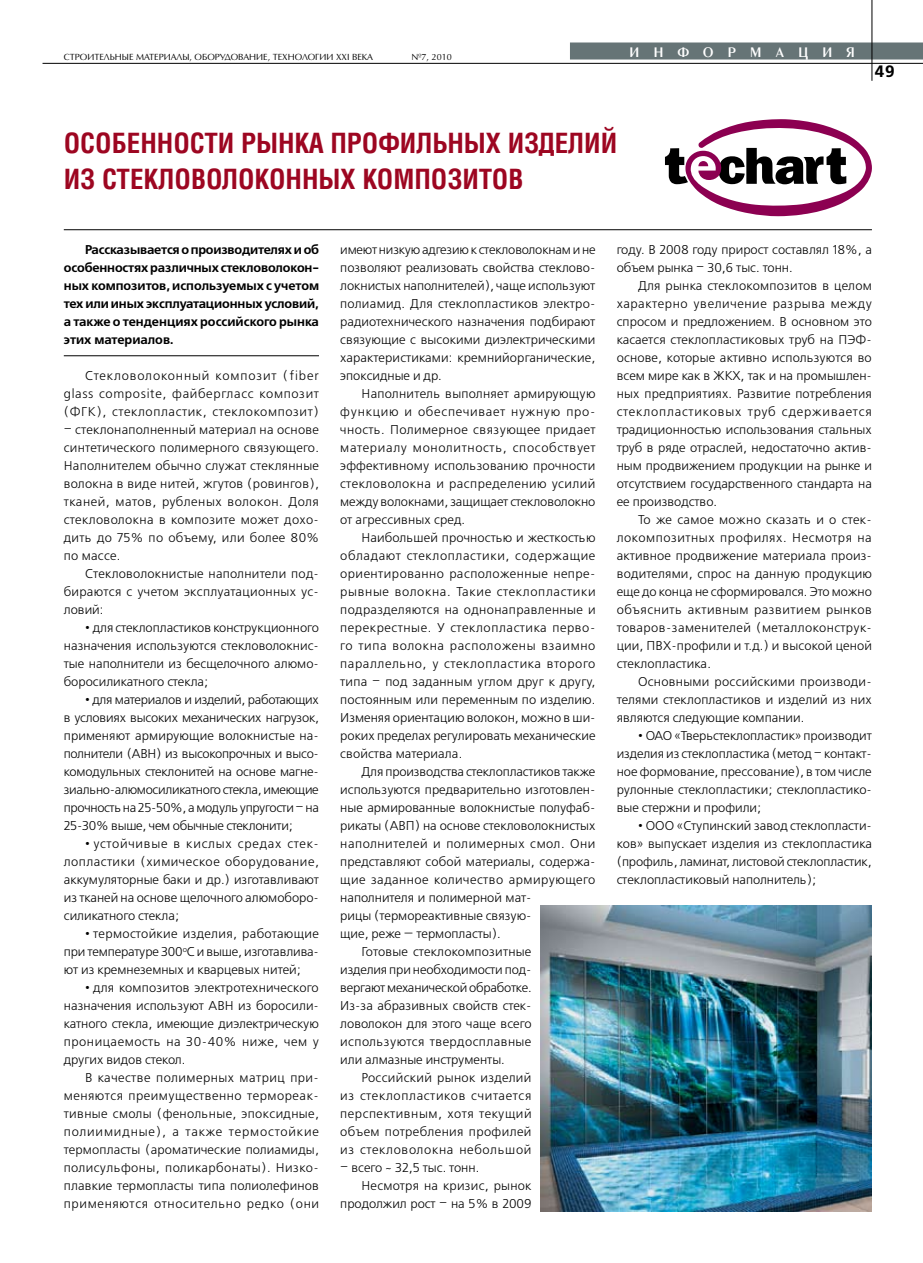
<style>
.page{position:relative;width:923px;height:1263px;background:#fff}
.page>*{position:absolute;margin:0;border:0;box-sizing:border-box;transform-origin:0 0}
.t1{font:700 27px/36px "AG Letterica Condensed";color:#9d0621}
.t2{font:700 16.5px "Free Set C";color:#000}
.t3{font:14.55px "Penta Demi";letter-spacing:.985em;color:#fff}
.t4{font:12.75px/18px "Free Set C";color:#000;text-align:justify}
.t5{font:700 12.75px/18px "Free Set C";color:#000;text-align:justify}
.t6{font:12.75px "Free Set C";letter-spacing:.04em;color:#000}
.t7{font:12.75px "Free Set C";letter-spacing:.035em;color:#000}
.t8{font:12.75px "Free Set C";letter-spacing:.05em;color:#000}
.t9{font:12.75px "Free Set C";letter-spacing:.03em;color:#000}
.t10{font:12.75px "Free Set C";letter-spacing:.055em;color:#000}
.t11{font:12.75px "Free Set C";letter-spacing:.025em;color:#000}
.t12{font:12.75px "Free Set C";letter-spacing:.02em;color:#000}
.t13{font:9px "AG Opus";color:#000}
</style>
<div class="page">
<hr style="left:64px;top:355px;width:255px;height:1px;background:#000">
<hr style="left:64px;top:229px;width:808px;height:1px;background:#000">
<svg style="left:665px;top:119px;width:207px;height:97px"></svg>
<img style="left:540px;top:906px;width:332px;height:306px">
<svg style="left:570px;top:42px;width:353px;height:18px;background:#6e7b7d"></svg>
<hr style="left:871px;top:0;width:1px;height:81px;background:#000">
<hr style="left:43px;top:63px;width:880px;height:1px;background:#000">
<p class="t13" style="left:64px;top:51px;width:311px">СТРОИТЕЛЬНЫЕ МАТЕРИАЛЫ, ОБОРУДОВАНИЕ, ТЕХНОЛОГИИ XXI ВЕКА</p>
<p class="t13" style="left:412px;top:51px;width:42px">№7, 2010</p>
<p class="t3" style="left:629px;top:45px;width:227px">ИНФОРМАЦИЯ</p>
<h1 class="t1" style="left:64px;top:125px;width:555px">Особенности рынка профильных изделий из стекловолоконных композитов</h1>
<p class="t2" style="left:874px;top:62px;width:22px">49</p>
<p class="t5" style="left:64px;top:240px;width:257px;text-indent:21px">Рассказывается о производителях и об особенностях различных стекловолокон&shy;ных композитов, используемых с учетом тех или иных эксплуатационных условий, а также о тенденциях российского рынка этих материалов.</p>
<p class="t4" style="left:64px;top:367px;width:257px;text-indent:21px">Стекловолоконный композит (fiber glass composite, файбергласс композит (ФГК), стеклопластик, стеклокомпозит)</p>
<p class="t4" style="left:64px;top:421px;width:257px">– стеклонаполненный материал на основе синтетического полимерного связующего.<br>Наполнителем обычно служат стеклянные волокна в виде нитей, жгутов (ровингов), тканей, матов, рубленых волокон. Доля стекловолокна в композите может дохо&shy;дить до 75% по объему, или более 80% по массе.</p>
<p class="t4" style="left:64px;top:565px;width:257px;text-indent:21px">Стекловолокнистые наполнители под&shy;бираются с учетом эксплуатационных ус&shy;ловий:</p>
<p class="t4" style="left:64px;top:619px;width:257px;text-indent:21px">• для стеклопластиков конструкционного назначения используются стекловолокнис&shy;тые наполнители из бесщелочного алюмо&shy;боросиликатного стекла;</p>
<p class="t4" style="left:64px;top:691px;width:257px;text-indent:21px">• для материалов и изделий, работающих в условиях высоких механических нагрузок, применяют армирующие волокнистые на&shy;полнители (АВН) из высокопрочных и высо&shy;комодульных стеклонитей на основе магне&shy;зиально-алюмосиликатного стекла, имеющие прочность на 25-50%, а модуль упругости – на 25-30% выше, чем обычные стеклонити;</p>
<p class="t4" style="left:64px;top:835px;width:257px;text-indent:21px">• устойчивые в кислых средах стек&shy;лопластики (химическое оборудование, аккумуляторные баки и др.) изготавливают из тканей на основе щелочного алюмоборо&shy;силикатного стекла;</p>
<p class="t4" style="left:64px;top:925px;width:257px;text-indent:21px">• термостойкие изделия, работающие при температуре 300<sup>o</sup>С и выше, изготавлива&shy;ют из кремнеземных и кварцевых нитей;</p>
<p class="t4" style="left:64px;top:979px;width:257px;text-indent:21px">• для композитов электротехнического назначения используют АВН из боросили&shy;катного стекла, имеющие диэлектрическую проницаемость на 30-40% ниже, чем у других видов стекол.</p>
<p class="t4" style="left:64px;top:1069px;width:257px;text-indent:21px">В качестве полимерных матриц при&shy;меняются преимущественно термореак&shy;тивные смолы (фенольные, эпоксидные, поли- имидные), а также термостойкие термопласты (ароматические полиамиды, полисульфоны, поликарбонаты). Низко&shy;плавкие термопласты типа полиолефинов применяются относительно редко (они</p>
<p class="t4" style="left:340px;top:241px;width:257px">имеют низкую адгезию к стекловолокнам и не позволяют реализовать свойства стеклово&shy;локнистых наполнителей), чаще используют полиамид. Для стеклопластиков электро&shy;радиотехнического назначения подбирают связующие с высокими диэлектрическими характеристиками: кремнийорганические, эпоксидные и др.</p>
<p class="t4" style="left:340px;top:385px;width:257px;text-indent:21px">Наполнитель выполняет армирующую функцию и обеспечивает нужную про&shy;чность. Полимерное связующее придает материалу монолитность, способствует эффективному использованию прочности стекловолокна и распределению усилий между волокнами, защищает стекловолокно от агрессивных сред.</p>
<p class="t4" style="left:340px;top:529px;width:257px;text-indent:21px">Наибольшей прочностью и жесткостью обладают стеклопластики, содержащие ориентированно расположенные непре&shy;рывные волокна. Такие стеклопластики подразделяются на однонаправленные и перекрестные. У стеклопластика перво&shy;го типа волокна расположены взаимно параллельно, у стеклопластика второго типа – под заданным углом друг к другу, постоянным или переменным по изделию.<br>Изменяя ориентацию волокон, можно в ши&shy;роких пределах регулировать механические свойства материала.</p>
<p class="t4" style="left:361px;top:763px;width:235px">Для производства стеклопластиков также</p>
<p class="t4" style="left:340px;top:781px;width:257px">используются предварительно изготовлен-</p>
<p class="t4" style="left:340px;top:799px;width:257px">ные армированные волокнистые полуфаб-</p>
<p class="t4" style="left:340px;top:817px;width:257px">рикаты (АВП) на основе стекловолокнистых</p>
<p class="t6" style="left:340px;top:837px;width:257px">наполнителей и полимерных смол. Они</p>
<p class="t4" style="left:340px;top:853px;width:257px">представляют собой материалы, содержа-</p>
<p class="t6" style="left:340px;top:873px;width:257px">щие заданное количество армирующего</p>
<p class="t4" style="left:340px;top:889px;width:193px">наполнителя и полимерной мат-</p>
<p class="t4" style="left:340px;top:907px;width:193px">рицы (термореактивные связую-</p>
<p class="t4" style="left:340px;top:925px;width:162px">щие, реже — термопласты).</p>
<p class="t4" style="left:361px;top:943px;width:171px">Готовые стеклокомпозитные</p>
<p class="t4" style="left:340px;top:961px;width:193px">изделия при необходимости под-</p>
<p class="t4" style="left:340px;top:979px;width:193px">вергают механической обработке.</p>
<p class="t4" style="left:340px;top:997px;width:193px">Из-за абразивных свойств стек-</p>
<p class="t4" style="left:340px;top:1015px;width:193px">ловолокон для этого чаще всего</p>
<p class="t7" style="left:340px;top:1035px;width:193px">используются твердосплавные</p>
<p class="t4" style="left:340px;top:1051px;width:166px">или алмазные инструменты.</p>
<p class="t11" style="left:361px;top:1071px;width:171px">Российский рынок изделий</p>
<p class="t8" style="left:340px;top:1089px;width:193px">из стеклопластиков считается</p>
<p class="t6" style="left:340px;top:1107px;width:193px">перспективным, хотя текущий</p>
<p class="t9" style="left:340px;top:1125px;width:193px">объем потребления профилей</p>
<p class="t10" style="left:340px;top:1143px;width:193px">из стекловолокна небольшой</p>
<p class="t4" style="left:340px;top:1159px;width:140px">– всего ~ 32,5 тыс. тонн.</p>
<p class="t12" style="left:361px;top:1179px;width:171px">Несмотря на кризис, рынок</p>
<p class="t4" style="left:340px;top:1195px;width:193px">продолжил рост – на 5% в 2009</p>
<p class="t4" style="left:617px;top:241px;width:257px">году. В 2008 году прирост составлял 18%, а объем рынка – 30,6 тыс. тонн.</p>
<p class="t4" style="left:617px;top:277px;width:257px;text-indent:21px">Для рынка стеклокомпозитов в целом характерно увеличение разрыва между спросом и предложением. В основном это касается стеклопластиковых труб на ПЭФ&shy;основе, которые активно используются во всем мире как в ЖКХ, так и на промышлен&shy;ных предприятиях. Развитие потребления стеклопластиковых труб сдерживается традиционностью использования стальных труб в ряде отраслей, недостаточно актив&shy;ным продвижением продукции на рынке и отсутствием государственного стандарта на ее производство.</p>
<p class="t4" style="left:617px;top:511px;width:257px;text-indent:21px">То же самое можно сказать и о стек&shy;локомпозитных профилях. Несмотря на активное продвижение материала произ&shy;водителями, спрос на данную продукцию еще до конца не сформировался. Это можно объяснить активным развитием рынков товаров-заменителей (металлоконструк&shy;ции, ПВХ-профили и т.д.) и высокой ценой стеклопластика.</p>
<p class="t4" style="left:617px;top:673px;width:257px;text-indent:21px">Основными российскими производи&shy;телями стеклопластиков и изделий из них являются следующие компании.</p>
<p class="t4" style="left:617px;top:727px;width:257px;text-indent:21px">• ОАО «Тверьстеклопластик» производит изделия из стеклопластика (метод – контакт&shy;ное формование, прессование), в том числе рулонные стеклопластики; стеклопластико&shy;вые стержни и профили;</p>
<p class="t4" style="left:617px;top:817px;width:257px;text-indent:21px">• ООО «Ступинский завод стеклопласти&shy;ков» выпускает изделия из стеклопластика (профиль, ламинат, листовой стеклопластик, стеклопластиковый наполнитель);</p>
</div>
